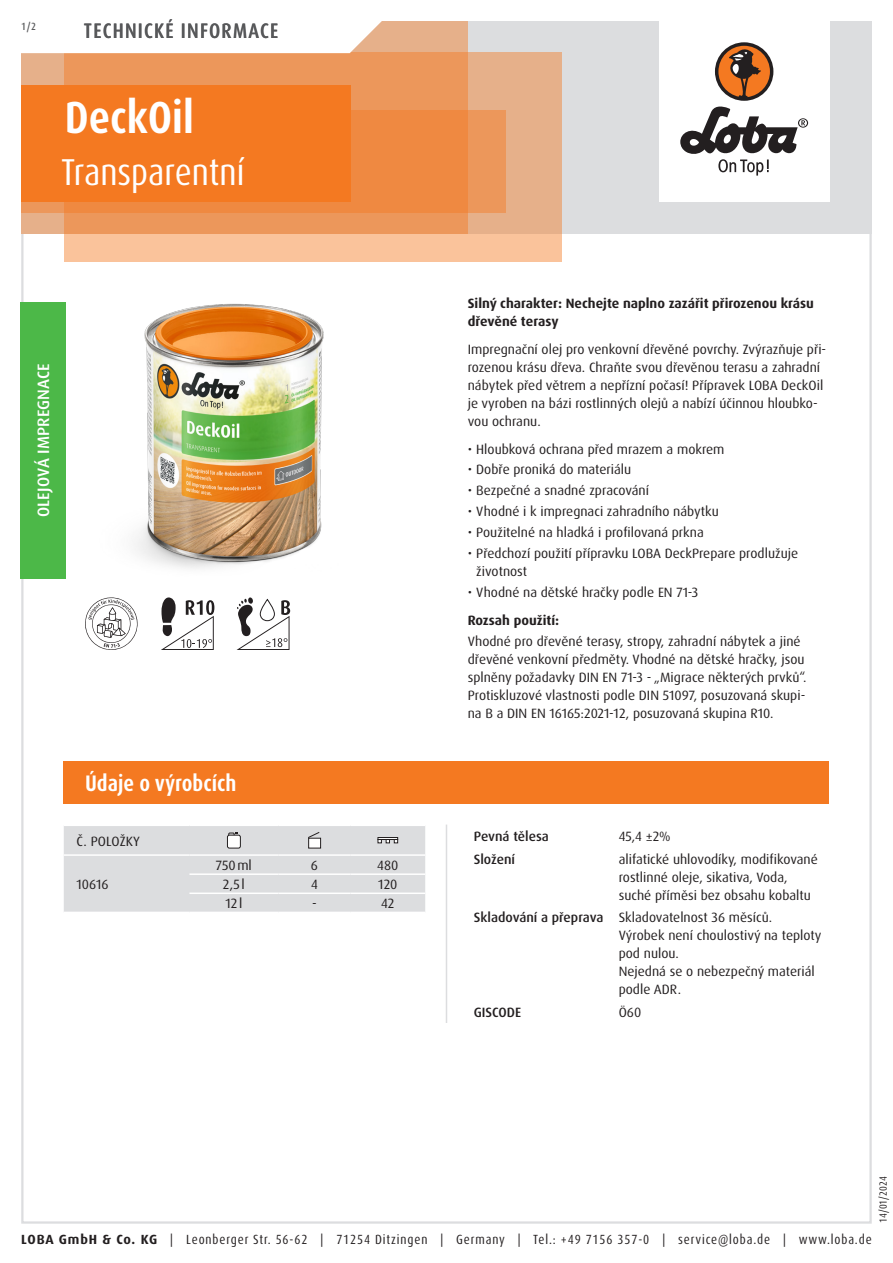
<style>
.page{position:relative;width:893px;height:1263px;background:#fff}
.page>*{position:absolute;margin:0;border:0;box-sizing:border-box;transform-origin:0 0}
.Produktname_weiss{font:700 condensed 45px "Dax Pro";color:#fff}
.Variante_weiss{font:condensed 37.5px "Dax Pro";color:#fff}
.Abschnitt{font:700 condensed 22.5px "Dax Pro";color:#fff}
.TI{font:500 condensed 21px "Dax Pro";letter-spacing:.06em;color:#57585a}
.Produktart_Oel-Veredelung{font:500 16.5px "Dax Pro";letter-spacing:.01em;color:#fff}
.Text{font:13.5px/18px "Dax Pro";color:#231f20}
.Text_ohne_Silbentrennung{font:13.5px/18px "Dax Pro";color:#231f20}
.Text_Bold{font:700 13.5px/18px "Dax Pro";color:#231f20}
.Text_Medium{font:500 13.5px "Dax Pro";color:#231f20}
.Text_zentriert{font:13.5px "Dax Pro";color:#231f20}
.Text_Großbuchstaben{font:13.5px "Dax Pro";letter-spacing:.01em;color:#231f20}
.t1{font:condensed 13.35px "Dax Pro";letter-spacing:.065em;color:#231f20}
.t2{font:condensed 10.5px "Dax Pro";color:#231f20}
.t3{font:500 condensed 10.5px "Dax Pro";color:#57585a}
.s1{font-weight:700;font-stretch:normal}
</style>
<div class="page">
<hr style="left:446px;top:824px;width:1px;height:199px;background:#dcdddf">
<svg style="left:64px;top:826px;width:361px;height:86px;background:#dcdddf"></svg>
<div style="left:378px;top:837px;width:20px;height:3px;border:1px solid #231f20"></div>
<div style="left:64px;top:761px;width:765px;height:42px;background:#f47921"></div>
<svg style="left:85px;top:597px;width:53px;height:53px"></svg>
<svg style="left:161px;top:597px;width:53px;height:53px"></svg>
<svg style="left:237px;top:597px;width:53px;height:53px"></svg>
<img style="left:134px;top:303px;width:190px;height:266px">
<div style="left:20px;top:302px;width:46px;height:276px;background:#4cb848"></div>
<div style="left:21px;top:21px;width:851px;height:213px;background:#dcdddf"></div>
<div style="left:659px;top:0;width:170px;height:202px;background:#fff"></div>
<svg style="left:680px;top:106px;width:128px;height:70px"></svg>
<div style="left:715px;top:42px;width:58px;height:59px;background:#231f20;border-radius:50%"></div>
<svg style="left:718px;top:45px;width:52px;height:52px"></svg>
<div style="left:64px;top:52px;width:497px;height:209px;background:linear-gradient(to right,#fec79f,#efb992)"></div>
<div style="left:21px;top:111px;width:485px;height:102px;background:#ec975b"></div>
<svg style="left:21px;top:21px;width:447px;height:213px;background:#ec9355"></svg>
<svg style="left:21px;top:21px;width:411px;height:34px;background:#faede4"></svg>
<div style="left:21px;top:85px;width:330px;height:117px;background:#f47921"></div>
<p class="t3" style="left:21px;top:19px;width:16px">1/2</p>
<p class="TI" style="left:84px;top:17px;width:196px">TECHNICKÉ INFORMACE</p>
<p class="Produktname_weiss" style="left:65px;top:89px;width:131px">DeckOil</p>
<p class="Variante_weiss" style="left:61px;top:148px;width:185px">Transparentní</p>
<p class="Produktart_Oel-Veredelung" style="left:33px;top:517px;width:155px;rotate:-90deg">OLEJOVÁ IMPREGNACE</p>
<p class="Abschnitt" style="left:85px;top:769px;width:153px">Údaje o výrobcích</p>
<p class="Text_Großbuchstaben" style="left:77px;top:832px;width:65px">Č. POLOŽKY</p>
<p class="Text" style="left:77px;top:875px;width:33px">10616</p>
<p class="Text_zentriert" style="left:216px;top:856px;width:37px">750ml</p>
<p class="Text_zentriert" style="left:311px;top:856px;width:9px">6</p>
<p class="Text_zentriert" style="left:377px;top:856px;width:22px">480</p>
<p class="Text_zentriert" style="left:223px;top:876px;width:23px">2,5l</p>
<p class="Text_zentriert" style="left:311px;top:876px;width:8px">4</p>
<p class="Text_zentriert" style="left:378px;top:876px;width:21px">120</p>
<p class="Text_zentriert" style="left:225px;top:895px;width:18px">12l</p>
<p class="Text_zentriert" style="left:312px;top:895px;width:6px">-</p>
<p class="Text_zentriert" style="left:381px;top:895px;width:15px">42</p>
<p class="Text_Bold" style="left:468px;top:295px;width:348px">Silný charakter: Nechejte naplno zazářit přirozenou krásu dřevěné terasy</p>
<p class="Text" style="left:468px;top:340px;width:360px">Impregnační olej pro venkovní dřevěné povrchy. Zvýrazňuje při&shy;rozenou krásu dřeva. Chraňte svou dřevěnou terasu a zahradní nábytek před větrem a nepřízní počasí! Přípravek LOBA DeckOil je vyroben na bázi rostlinných olejů a nabízí účinnou hloubko&shy;vou ochranu.</p>
<p class="Text" style="left:468px;top:440px;width:258px">• Hloubková ochrana před mrazem a mokrem</p>
<p class="Text" style="left:468px;top:461px;width:165px">• Dobře proniká do materiálu</p>
<p class="Text" style="left:468px;top:482px;width:183px">• Bezpečné a snadné zpracování</p>
<p class="Text" style="left:468px;top:503px;width:252px">• Vhodné i k impregnaci zahradního nábytku</p>
<p class="Text" style="left:468px;top:524px;width:238px">• Použitelné na hladká i profilovaná prkna</p>
<p class="Text" style="left:476px;top:545px;width:323px;text-indent:-9px">• Předchozí použití přípravku LOBA DeckPrepare prodlužuje životnost</p>
<p class="Text" style="left:468px;top:584px;width:232px">• Vhodné na dětské hračky podle EN 71-3</p>
<p class="Text_Bold" style="left:468px;top:611px;width:93px">Rozsah použití:</p>
<p class="Text" style="left:468px;top:633px;width:340px">Vhodné pro dřevěné terasy, stropy, zahradní nábytek a jiné dřevěné venkovní předměty. Vhodné na dětské hračky, jsou splněny požadavky DIN EN 71-3 - „Migrace některých prvků“.<br>Protiskluzové vlastnosti podle DIN 51097, posuzovaná skupi&shy;na B a DIN EN 16165:2021-12, posuzovaná skupina R10.</p>
<p class="Text_Medium" style="left:474px;top:828px;width:77px">Pevná tělesa</p>
<p class="Text_ohne_Silbentrennung" style="left:619px;top:827px;width:54px">45,4 ±2%</p>
<p class="Text_Medium" style="left:474px;top:850px;width:43px">Složení</p>
<p class="Text_ohne_Silbentrennung" style="left:619px;top:850px;width:201px">alifatické uhlovodíky, modifikované rostlinné oleje, sikativa, Voda, suché příměsi bez obsahu kobaltu</p>
<p class="Text_Medium" style="left:474px;top:909px;width:131px">Skladování a přeprava</p>
<p class="Text_ohne_Silbentrennung" style="left:619px;top:909px;width:155px">Skladovatelnost 36 měsíců.</p>
<p class="Text_ohne_Silbentrennung" style="left:619px;top:927px;width:204px">Výrobek není choulostivý na teploty pod nulou.</p>
<p class="Text_ohne_Silbentrennung" style="left:619px;top:963px;width:197px">Nejedná se o nebezpečný materiál podle ADR.</p>
<p class="Text_Medium" style="left:474px;top:1003px;width:49px">GISCODE</p>
<p class="Text_ohne_Silbentrennung" style="left:619px;top:1003px;width:24px">Ö60</p>
<p class="t2" style="left:876px;top:1222px;width:48px;rotate:-90deg">14/01/2024</p>
<p class="t1" style="left:21px;top:1230px;width:852px"><span class="s1">LOBA GmbH &amp; Co. KG</span> | Leonberger Str. 56-62 | 71254 Ditzingen | Germany | Tel.: +49 7156 357-0 | service@loba.de | www.loba.de</p>
</div>
